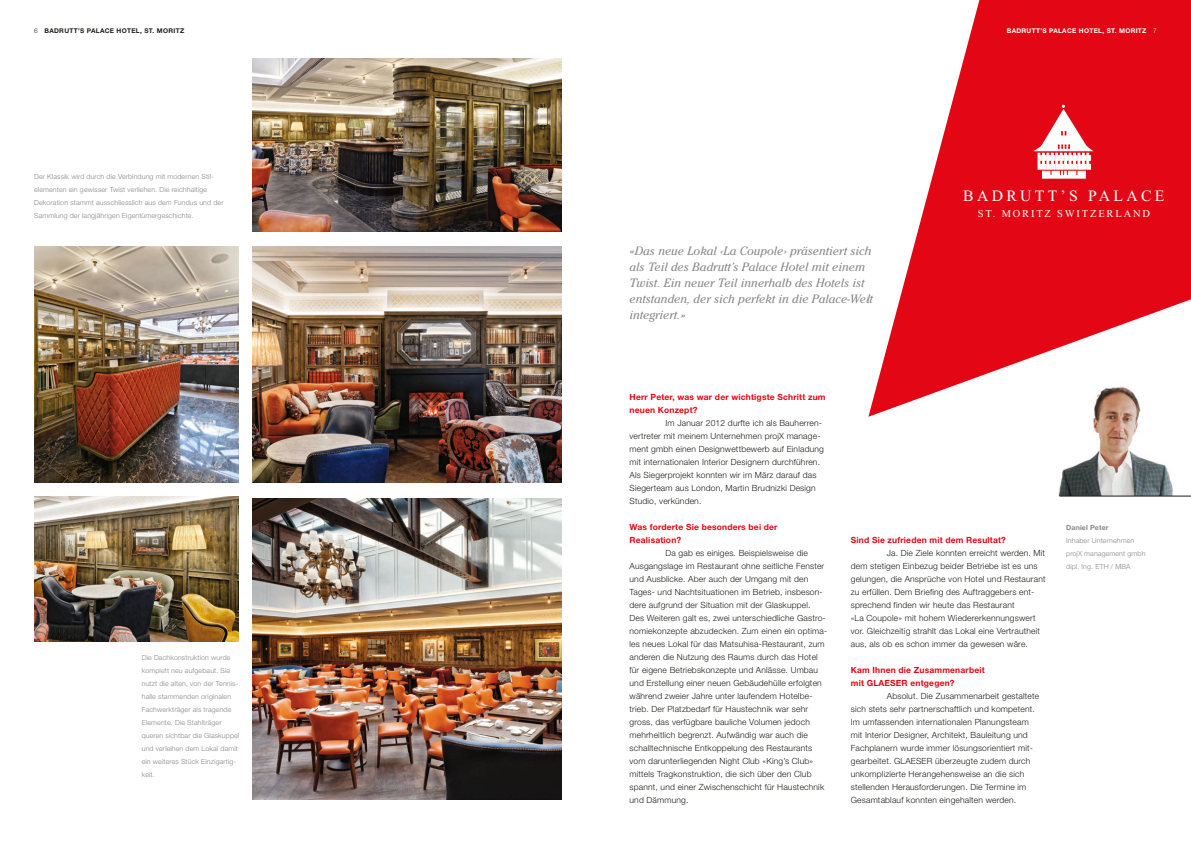
<style>
.page{position:relative;width:1191px;height:842px;background:#fff}
.page>*{position:absolute;margin:0;border:0;box-sizing:border-box;transform-origin:0 0}
.t1{font:15.8px "Times New Roman";letter-spacing:.205em;color:#fff}
.t2{font:italic 12px/16px "Cheltenham Std";color:#878787}
.t3{font:10.5px "Times New Roman";letter-spacing:.17em;color:#fff}
.t4{font:300 8.5px/13px "Helvetica Neue LT Std";letter-spacing:.02em;color:#1d1d1b}
.t5{font:700 8.5px/13px "Helvetica Neue";letter-spacing:.02em;color:#e30614}
.t6{font:300 7px/13px "Helvetica Neue LT Std";letter-spacing:.02em;color:#878787}
.t7{font:700 7px "Helvetica Neue";letter-spacing:.02em;color:#878787}
.t8{font:700 6.5px "Helvetica Neue";letter-spacing:.05em;color:#1d1d1b}
.t9{font:700 6.5px "Helvetica Neue";letter-spacing:.05em;color:#fff}
.s1{font-family:"Helvetica Neue LT Std";font-weight:300}
</style>
<div class="page">
<img style="left:1058px;top:417px;width:133px;height:79px">
<hr style="left:1059px;top:496px;width:132px;height:1px;background:#1d1d1b">
<img style="left:252px;top:246px;width:309px;height:236px">
<img style="left:252px;top:58px;width:309px;height:173px">
<img style="left:252px;top:499px;width:309px;height:300px">
<img style="left:34px;top:246px;width:204px;height:236px">
<img style="left:34px;top:497px;width:204px;height:145px">
<svg style="left:868px;top:0;width:323px;height:417px;fill:#e30614"></svg>
<svg style="left:1033px;top:105px;width:60px;height:73px"></svg>
<p class="t8" style="left:34px;top:27px;width:151px"><span class="s1">6</span> BADRUTT’S PALACE HOTEL, ST. MORITZ</p>
<p class="t6" style="left:34px;top:170px;width:191px">Der Klassik wird durch die Verbindung mit modernen Stil&shy;elementen ein gewisser Twist verliehen. Die reichhaltige Dekoration stammt ausschliesslich aus dem Fundus und der Sammlung der langjährigen Eigentümergeschichte.</p>
<p class="t6" style="left:142px;top:651px;width:99px">Die Dachkonstruktion wurde komplett neu aufgebaut. Sie nutzt die alten, von der Tennis&shy;halle stammenden originalen<br>Fachwerkträger als tragende<br>Elemente. Die Stahlträger queren sichtbar die Glaskuppel und verleihen dem Lokal damit ein weiteres Stück Einzigartig&shy;keit.</p>
<p class="t9" style="left:1006px;top:27px;width:151px">BADRUTT’S PALACE HOTEL, ST. MORITZ <span class="s1">7</span></p>
<h2 class="t2" style="left:629px;top:242px;width:245px">«Das neue Lokal ‹La Coupole› präsentiert sich als Teil des Badrutt’s Palace Hotel mit einem Twist. Ein neuer Teil innerhalb des Hotels ist entstanden, der sich perfekt in die Palace-Welt integriert.»</h2>
<h1 class="t1" style="left:963px;top:185px;width:203px">BADRUTT’S PALACE</h1>
<p class="t3" style="left:977px;top:206px;width:174px">ST. MORITZ SWITZERLAND</p>
<p class="t5" style="left:629px;top:390px;width:198px">Herr Peter, was war der wichtigste Schritt zum neuen Konzept?</p>
<p class="t4" style="left:629px;top:416px;width:196px;text-indent:36px">Im Januar 2012 durfte ich als Bauherren&shy;vertreter mit meinem Unternehmen projX manage&shy;ment gmbh einen Designwettbewerb auf Einladung mit internationalen Interior Designern durchführen.<br>Als Siegerprojekt konnten wir im März darauf das Siegerteam aus London, Martin Brudnizki Design Studio, verkünden.</p>
<p class="t5" style="left:629px;top:520px;width:150px">Was forderte Sie besonders bei der<br>Realisation?</p>
<p class="t4" style="left:629px;top:546px;width:199px;text-indent:36px">Da gab es einiges. Beispielsweise die Ausgangslage im Restaurant ohne seitliche Fenster und Ausblicke. Aber auch der Umgang mit den Tages- und Nachtsituationen im Betrieb, insbeson&shy;dere aufgrund der Situation mit der Glaskuppel.<br>Des Weiteren galt es, zwei unterschiedliche Gastro&shy;nomiekonzepte abzudecken. Zum einen ein optima&shy;les neues Lokal für das Matsuhisa-Restaurant, zum anderen die Nutzung des Raums durch das Hotel für eigene Betriebskonzepte und Anlässe. Umbau und Erstellung einer neuen Gebäudehülle erfolgten während zweier Jahre unter laufendem Hotelbe&shy;trieb. Der Platzbedarf für Haustechnik war sehr gross, das verfügbare bauliche Volumen jedoch mehrheitlich begrenzt. Aufwändig war auch die schalltechnische Entkoppelung des Restaurants vom darunterliegenden Night Club «King’s Club» mittels Tragkonstruktion, die sich über den Club spannt, und einer Zwischenschicht für Haustechnik und Dämmung.</p>
<p class="t5" style="left:851px;top:533px;width:157px">Sind Sie zufrieden mit dem Resultat?</p>
<p class="t4" style="left:851px;top:546px;width:196px;text-indent:36px">Ja. Die Ziele konnten erreicht werden. Mit dem stetigen Einbezug beider Betriebe ist es uns gelungen, die Ansprüche von Hotel und Restaurant zu erfüllen. Dem Briefing des Auftraggebers ent&shy;sprechend finden wir heute das Restaurant<br>«La Coupole» mit hohem Wiedererkennungswert vor. Gleichzeitig strahlt das Lokal eine Vertrautheit aus, als ob es schon immer da gewesen wäre.</p>
<p class="t5" style="left:851px;top:663px;width:135px">Kam Ihnen die Zusammenarbeit mit GLAESER entgegen?</p>
<p class="t4" style="left:851px;top:689px;width:190px;text-indent:36px">Absolut. Die Zusammenarbeit gestaltete sich stets sehr partnerschaftlich und kompetent.<br>Im umfassenden internationalen Planungsteam mit Interior Designer, Architekt, Bauleitung und Fachplanern wurde immer lösungsorientiert mit&shy;gearbeitet. GLAESER überzeugte zudem durch unkomplizierte Herangehensweise an die sich stellenden Herausforderungen. Die Termine im Gesamtablauf konnten eingehalten werden.</p>
<p class="t7" style="left:1066px;top:523px;width:44px">Daniel Peter</p>
<p class="t6" style="left:1066px;top:534px;width:81px">Inhaber Unternehmen projX management gmbh dipl. Ing. ETH / MBA</p>
</div>
